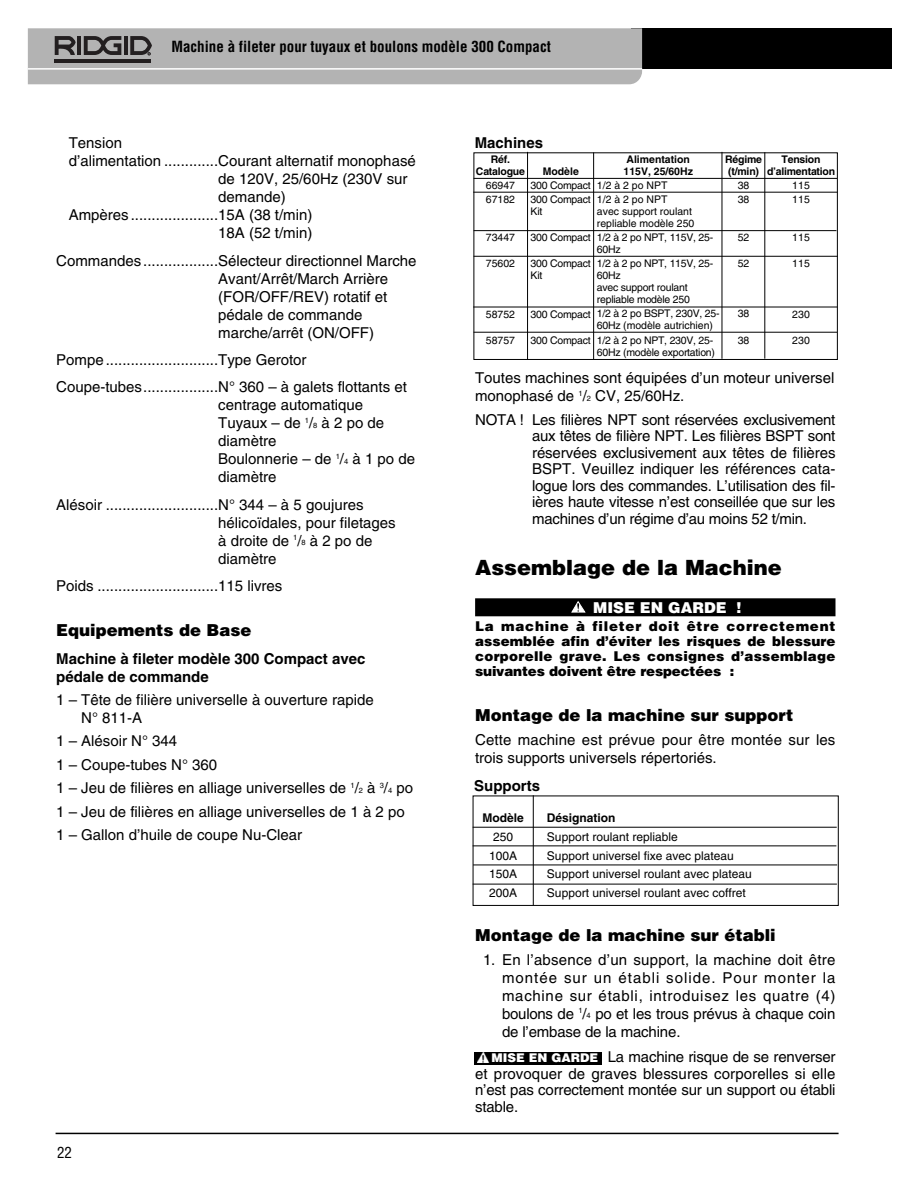
<style>
.page{position:relative;width:918px;height:1188px;background:#fff}
.page>*{position:absolute;margin:0;border:0;box-sizing:border-box;transform-origin:0 0}
.t1{font:900 21px "Helvetica";color:#000}
.t2{font:900 16.5px "Helvetica";color:#000}
.t3{font:15px/18px "Helvetica";color:#000}
.t4{font:700 15px/18px "Helvetica";color:#000}
.t5{font:700 condensed 15px "Helvetica";color:#000}
.t6{font:900 15px "Helvetica";color:#fff}
.t7{font:condensed 15px "Helvetica";color:#000}
.t8{font:900 13.5px/15px "Helvetica";letter-spacing:-.015em;color:#000;text-align:justify}
.t9{font:12px/18.6px "Helvetica";color:#000;text-align:center}
.t10{font:700 12px "Helvetica";color:#000}
.t11{font:900 12px "Helvetica";color:#fff}
.t12{font:10.5px/12px "Helvetica";letter-spacing:-.02em;color:#000}
.t13{font:10.5px/14.1px "Helvetica";color:#000}
.t14{font:700 10.5px/12px "Helvetica";letter-spacing:-.015em;color:#000;text-align:center}
.s1{font-size:7.5px}
</style>
<div class="page">
<div style="left:475px;top:598px;width:361px;height:18px;background:#000"></div>
<svg style="left:571px;top:611px;width:15px;height:2px"></svg>
<svg style="left:572px;top:601px;width:13px;height:11px"></svg>
<div style="left:473px;top:796px;width:366px;height:110px;border:1px solid #000"></div>
<div style="left:474px;top:152px;width:364px;height:208px;border:1px solid #000"></div>
<hr style="left:56px;top:1133px;width:783px;height:1px;background:#000">
<div style="left:631px;top:28px;width:261px;height:41px;background:#000"></div>
<svg style="left:28px;top:28px;width:614px;height:56px;background:#afafaf"></svg>
<hr style="left:533px;top:795px;width:1px;height:110px;background:#000">
<hr style="left:473px;top:827px;width:364px;height:1px;background:#000">
<hr style="left:473px;top:845px;width:363px;height:1px;background:#000">
<hr style="left:473px;top:884px;width:364px;height:1px;background:#000">
<hr style="left:473px;top:865px;width:364px;height:1px;background:#000">
<hr style="left:474px;top:178px;width:363px;height:1px;background:#000">
<hr style="left:473px;top:192px;width:364px;height:1px;background:#000">
<hr style="left:474px;top:230px;width:362px;height:1px;background:#000">
<hr style="left:473px;top:307px;width:364px;height:1px;background:#000">
<hr style="left:474px;top:256px;width:364px;height:1px;background:#000">
<hr style="left:474px;top:332px;width:363px;height:1px;background:#000">
<hr style="left:527px;top:152px;width:1px;height:207px;background:#000">
<hr style="left:593px;top:152px;width:1px;height:207px;background:#000">
<hr style="left:722px;top:152px;width:1px;height:207px;background:#000">
<hr style="left:764px;top:152px;width:1px;height:207px;background:#000">
<div style="left:474px;top:1052px;width:128px;height:12px;background:#000"></div>
<svg style="left:477px;top:1052px;width:13px;height:11px"></svg>
<p class="t5" style="left:171px;top:41px;width:381px">Machine à fileter pour tuyaux et boulons modèle 300 Compact</p>
<p class="t3" style="left:69px;top:135px;width:55px">Tension</p>
<p class="t3" style="left:69px;top:153px;width:349px">d’alimentation .............Courant alternatif monophasé</p>
<p class="t3" style="left:218px;top:171px;width:191px">de 120V, 25/60Hz (230V sur</p>
<p class="t3" style="left:218px;top:189px;width:69px">demande)</p>
<p class="t3" style="left:69px;top:207px;width:245px">Ampères.....................15A (38 t/min)</p>
<p class="t3" style="left:218px;top:225px;width:96px">18A (52 t/min)</p>
<p class="t3" style="left:218px;top:253px;width:200px;text-indent:-162px">Commandes..................Sélecteur directionnel Marche<br>Avant/Arrêt/March Arrière (FOR/OFF/REV) rotatif et pédale de commande marche/arrêt (ON/OFF)</p>
<p class="t3" style="left:56px;top:347px;width:352px;line-height:27.5px">Pompe...........................Type Gerotor<br>Coupe-tubes..................N° 360 – à galets flottants et</p>
<p class="t3" style="left:218px;top:398px;width:198px">centrage automatique<br>Tuyaux – de <sup>1</sup>/<span class="s1">8</span> à 2 po de diamètre<br>Boulonnerie – de <sup>1</sup>/<span class="s1">4</span> à 1 po de diamètre</p>
<p class="t3" style="left:218px;top:497px;width:179px;text-indent:-162px">Alésoir ...........................N° 344 – à 5 goujures hélicoïdales, pour filetages à droite de <sup>1</sup>/<span class="s1">8</span> à 2 po de diamètre</p>
<p class="t3" style="left:56px;top:578px;width:228px">Poids .............................115 livres</p>
<p class="t2" style="left:56px;top:624px;width:197px">Equipements de Base</p>
<p class="t4" style="left:56px;top:651px;width:311px">Machine à fileter modèle 300 Compact avec pédale de commande</p>
<p class="t3" style="left:81px;top:692px;width:294px;text-indent:-25px">1 – Tête de filière universelle à ouverture rapide<br>N° 811-A</p>
<p class="t3" style="left:56px;top:731px;width:358px;line-height:23.4px">1 – Alésoir N° 344<br>1 – Coupe-tubes N° 360<br>1 – Jeu de filières en alliage universelles de <sup>1</sup>/<span class="s1">2</span> à <sup>3</sup>/<span class="s1">4</span> po 1 – Jeu de filières en alliage universelles de 1 à 2 po 1 – Gallon d’huile de coupe Nu-Clear</p>
<p class="t7" style="left:57px;top:1147px;width:16px">22</p>
<p class="t4" style="left:475px;top:135px;width:70px">Machines</p>
<p class="t14" style="left:476px;top:154px;width:50px">Réf.<br>Catalogue</p>
<p class="t13" style="left:486px;top:179px;width:31px">66947<br>67182</p>
<p class="t12" style="left:486px;top:232px;width:31px">73447</p>
<p class="t12" style="left:486px;top:259px;width:31px">75602</p>
<p class="t14" style="left:725px;top:154px;width:39px;text-align:left">Régime (t/min)</p>
<p class="t12" style="left:738px;top:179px;width:13px;line-height:14.1px">38<br>38</p>
<p class="t12" style="left:738px;top:232px;width:13px">52</p>
<p class="t12" style="left:738px;top:258px;width:13px">52</p>
<p class="t14" style="left:624px;top:154px;width:71px;text-align:left">Alimentation<br>115V, 25/60Hz</p>
<p class="t13" style="left:597px;top:179px;width:72px">1/2 à 2 po NPT<br>1/2 à 2 po NPT</p>
<p class="t13" style="left:597px;top:206px;width:99px;line-height:12px">avec support roulant repliable modèle 250</p>
<p class="t12" style="left:597px;top:232px;width:118px">1/2 à 2 po NPT, 115V, 25-<br>60Hz</p>
<p class="t12" style="left:597px;top:259px;width:118px">1/2 à 2 po NPT, 115V, 25-<br>60Hz<br>avec support roulant repliable modèle 250</p>
<p class="t13" style="left:597px;top:309px;width:124px;line-height:12px">1/2 à 2 po BSPT, 230V, 25-<br>60Hz (modèle autrichien)</p>
<p class="t12" style="left:597px;top:335px;width:120px">1/2 à 2 po NPT, 230V, 25-<br>60Hz (modèle exportation)</p>
<p class="t14" style="left:767px;top:154px;width:70px">Tension d’alimentation</p>
<p class="t12" style="left:792px;top:179px;width:19px;line-height:14.1px">115<br>115</p>
<p class="t12" style="left:792px;top:232px;width:19px">115</p>
<p class="t12" style="left:792px;top:258px;width:19px">115</p>
<p class="t14" style="left:543px;top:166px;width:38px">Modèle</p>
<p class="t12" style="left:531px;top:179px;width:62px;line-height:14.1px">300 Compact<br>300 Compact</p>
<p class="t12" style="left:531px;top:206px;width:13px">Kit</p>
<p class="t12" style="left:531px;top:232px;width:62px">300 Compact</p>
<p class="t12" style="left:531px;top:259px;width:62px">300 Compact<br>Kit</p>
<p class="t12" style="left:531px;top:309px;width:62px">300 Compact</p>
<p class="t12" style="left:531px;top:335px;width:62px">300 Compact</p>
<p class="t12" style="left:738px;top:309px;width:13px">38</p>
<p class="t12" style="left:738px;top:335px;width:13px">38</p>
<p class="t12" style="left:792px;top:309px;width:19px">230</p>
<p class="t12" style="left:792px;top:335px;width:19px">230</p>
<p class="t12" style="left:486px;top:309px;width:31px">58752</p>
<p class="t12" style="left:486px;top:335px;width:31px">58757</p>
<p class="t3" style="left:475px;top:370px;width:361px">Toutes machines sont équipées d’un moteur universel monophasé de <sup>1</sup>/<span class="s1">2</span> CV, 25/60Hz.</p>
<p class="t3" style="left:532px;top:413px;width:305px;line-height:16.5px;text-align:justify;text-indent:-57px">NOTA ! Les filières NPT sont réservées exclusivement aux têtes de filière NPT. Les filières BSPT sont réservées exclusivement aux têtes de filières BSPT. Veuillez indiquer les références cata&shy;logue lors des commandes. L’utilisation des fil&shy;ières haute vitesse n’est conseillée que sur les machines d’un régime d’au moins 52 t/min.</p>
<h1 class="t1" style="left:475px;top:560px;width:308px">Assemblage de la Machine</h1>
<p class="t6" style="left:593px;top:602px;width:150px">MISE EN GARDE !</p>
<p class="t8" style="left:475px;top:620px;width:362px">La machine à fileter doit être correctement assemblée afin d’éviter les risques de blessure corporelle grave. Les consignes d’assemblage suivantes doivent être respectées :</p>
<p class="t2" style="left:475px;top:709px;width:320px">Montage de la machine sur support</p>
<p class="t3" style="left:475px;top:732px;width:362px">Cette machine est prévue pour être montée sur les trois supports universels répertoriés.</p>
<p class="t4" style="left:474px;top:778px;width:67px">Supports</p>
<p class="t10" style="left:483px;top:814px;width:43px">Modèle</p>
<p class="t9" style="left:489px;top:829px;width:30px">250<br>100A<br>150A<br>200A</p>
<p class="t10" style="left:547px;top:814px;width:70px">Désignation</p>
<p class="t9" style="left:547px;top:829px;width:206px;text-align:left">Support roulant repliable<br>Support universel fixe avec plateau Support universel roulant avec plateau Support universel roulant avec coffret</p>
<p class="t2" style="left:475px;top:929px;width:302px">Montage de la machine sur établi</p>
<p class="t3" style="left:502px;top:952px;width:335px;text-align:justify;text-indent:-19px">1. En l’absence d’un support, la machine doit être montée sur un établi solide. Pour monter la machine sur établi, introduisez les quatre (4) boulons de <sup>1</sup>/<span class="s1">4</span> po et les trous prévus à chaque coin de l’embase de la machine.</p>
<p class="t3" style="left:475px;top:1050px;width:362px;line-height:16.5px;text-align:justify;text-indent:133px">La machine risque de se renverser et provoquer de graves blessures corporelles si elle n’est pas correctement montée sur un support ou établi stable.</p>
<p class="t11" style="left:491px;top:1054px;width:108px">MISE EN GARDE</p>
</div>
